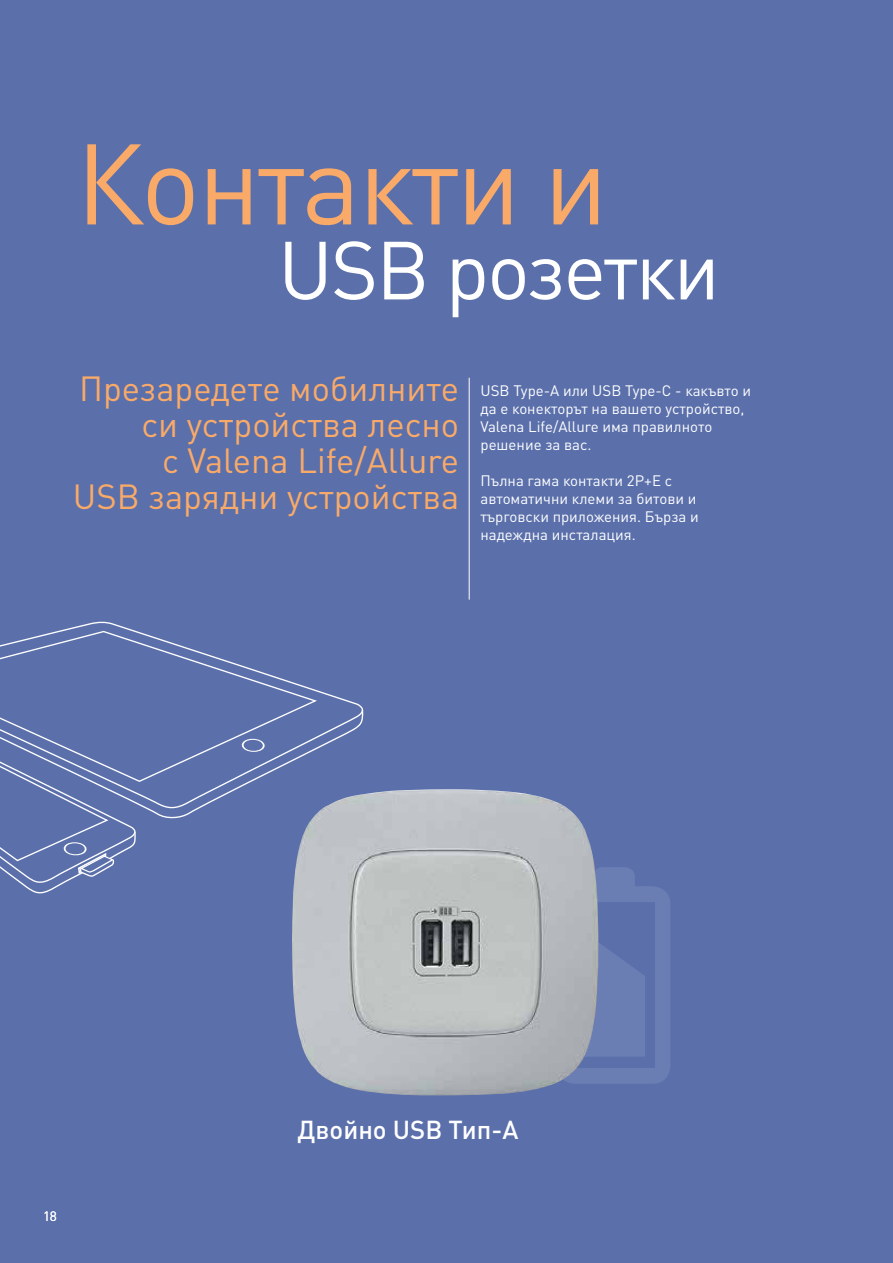
<style>
.page{position:relative;width:893px;height:1263px;background:#5b70ab}
.page>*{position:absolute;margin:0;border:0;box-sizing:border-box;transform-origin:0 0}
.t1{font:112.5px "DIN Pro";letter-spacing:-.025em;color:#faaa68}
.t2{font:81px "DIN Pro";letter-spacing:-.03em;color:#fff}
.t3{font:34.5px/36px "DIN Pro";color:#faaa68;text-align:right}
.t4{font:500 25.65px "DIN Pro";color:#fff}
.t5{font:15px/18px "DIN Pro";color:#fff}
.t6{font:13.5px "DIN Pro";color:#fff}
</style>
<div class="page">
<hr style="left:469px;top:378px;width:1px;height:222px;background:#fff">
<svg style="left:598px;top:867px;width:72px;height:217px"></svg>
<img style="left:292px;top:789px;width:306px;height:306px">
<svg style="left:151px;top:811px;width:213px;height:10px"></svg>
<svg style="left:62px;top:621px;width:305px;height:190px"></svg>
<svg style="left:0;top:630px;width:317px;height:153px"></svg>
<svg style="left:236px;top:735px;width:35px;height:20px"></svg>
<svg style="left:0;top:755px;width:139px;height:139px"></svg>
<h1 class="t1" style="left:75px;top:95px;width:534px">Контакти и</h1>
<h2 class="t2" style="left:278px;top:206px;width:444px">USB розетки</h2>
<h3 class="t3" style="left:73px;top:367px;width:388px">Презаредете мобилните си устройства лесно<br>с Valena Life/Allure<br>USB зарядни устройства</h3>
<p class="t5" style="left:480px;top:380px;width:272px">USB Type-A или USB Type-C - какъвто и да е конекторът на вашето устройство,<br>Valena Life/Allure има правилното решение за вас.</p>
<p class="t5" style="left:480px;top:470px;width:220px">Пълна гама контакти 2P+E с автоматични клеми за битови и търговски приложения. Бърза и надеждна инсталация.</p>
<p class="t6" style="left:43px;top:1205px;width:15px">18</p>
<h3 class="t4" style="left:298px;top:1112px;width:222px">Двойно USB Тип-А</h3>
</div>
